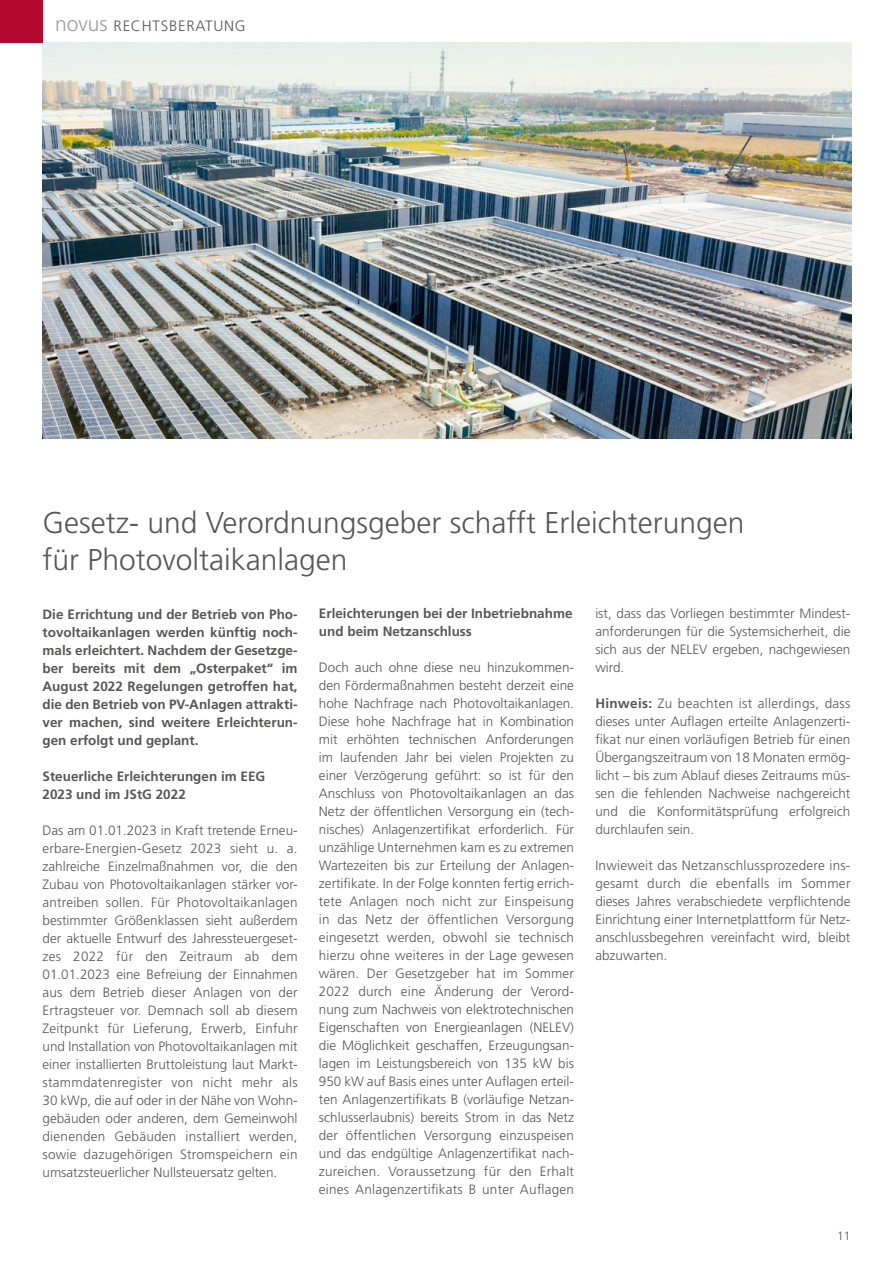
<style>
.page{position:relative;width:893px;height:1263px;background:#fff}
.page>*{position:absolute;margin:0;border:0;box-sizing:border-box;transform-origin:0 0}
.t1{font:300 30px/36.8px "Frutiger LT Std";color:#575756}
.t2{font:300 15px "Frutiger LT Std";letter-spacing:.05em;color:#575756}
.t3{font:300 13.5px/18px "Frutiger LT Std";color:#575756;text-align:justify}
.t4{font:700 13.5px/18px "Frutiger LT Std";color:#575756}
.t5{font:300 12px "Frutiger LT Std";color:#575756}
.s1{font-size:21px;color:#9d9d9c}
.s2{font-weight:700}
</style>
<div class="page">
<img style="left:43px;top:43px;width:809px;height:396px">
<div style="left:0;top:0;width:43px;height:43px;background:#b30931"></div>
<p class="t2" style="left:55px;top:17px;width:192px"><span class="s1">novus</span> RECHTSBERATUNG</p>
<h1 class="t1" style="left:43px;top:505px;width:703px">Gesetz- und Verordnungsgeber schafft Erleichterungen für Photovoltaikanlagen</h1>
<p class="t4" style="left:43px;top:605px;width:257px;text-align:justify">Die Errichtung und der Betrieb von Pho&shy;tovoltaikanlagen werden künftig noch&shy;mals erleichtert. Nachdem der Gesetzge&shy;ber bereits mit dem „Osterpaket“ im August 2022 Regelungen getroffen hat, die den Betrieb von PV-Anlagen attrakti&shy;ver machen, sind weitere Erleichterun&shy;gen erfolgt und geplant.</p>
<p class="t4" style="left:43px;top:767px;width:224px">Steuerliche Erleichterungen im EEG<br>2023 und im JStG 2022</p>
<p class="t3" style="left:43px;top:821px;width:257px">Das am 01.01.2023 in Kraft tretende Erneu&shy;erbare-Energien-Gesetz 2023 sieht u. a. zahlreiche Einzelmaßnahmen vor, die den Zubau von Photovoltaikanlagen stärker vor&shy;antreiben sollen. Für Photovoltaikanlagen bestimmter Größenklassen sieht außerdem der aktuelle Entwurf des Jahressteuergeset&shy;zes 2022 für den Zeitraum ab dem 01.01.2023 eine Befreiung der Einnahmen aus dem Betrieb dieser Anlagen von der Ertragsteuer vor. Demnach soll ab diesem Zeitpunkt für Lieferung, Erwerb, Einfuhr und Installation von Photovoltaikanlagen mit einer installierten Bruttoleistung laut Markt&shy;stammdatenregister von nicht mehr als 30 kWp, die auf oder in der Nähe von Wohn&shy;gebäuden oder anderen, dem Gemeinwohl dienenden Gebäuden installiert werden, sowie dazugehörigen Stromspeichern ein umsatzsteuerlicher Nullsteuersatz gelten.</p>
<p class="t3" style="left:595px;top:605px;width:257px">ist, dass das Vorliegen bestimmter Mindest&shy;anforderungen für die Systemsicherheit, die sich aus der NELEV ergeben, nachgewiesen wird.</p>
<p class="t3" style="left:595px;top:695px;width:257px"><span class="s2">Hinweis:</span> Zu beachten ist allerdings, dass dieses unter Auflagen erteilte Anlagenzerti&shy;fikat nur einen vorläufigen Betrieb für einen Übergangszeitraum von 18 Monaten ermög&shy;licht – bis zum Ablauf dieses Zeitraums müs&shy;sen die fehlenden Nachweise nachgereicht und die Konformitätsprüfung erfolgreich durchlaufen sein.</p>
<p class="t3" style="left:595px;top:857px;width:257px">Inwieweit das Netzanschlussprozedere ins&shy;gesamt durch die ebenfalls im Sommer dieses Jahres verabschiedete verpflichtende Einrichtung einer Internetplattform für Netz&shy;anschlussbegehren vereinfacht wird, bleibt abzuwarten.</p>
<p class="t4" style="left:319px;top:605px;width:255px">Erleichterungen bei der Inbetriebnahme und beim Netzanschluss</p>
<p class="t3" style="left:319px;top:659px;width:257px">Doch auch ohne diese neu hinzukommen&shy;den Fördermaßnahmen besteht derzeit eine hohe Nachfrage nach Photovoltaikanlagen.<br>Diese hohe Nachfrage hat in Kombination mit erhöhten technischen Anforderungen im laufenden Jahr bei vielen Projekten zu einer Verzögerung geführt: so ist für den Anschluss von Photovoltaikanlagen an das Netz der öffentlichen Versorgung ein (tech&shy;nisches) Anlagenzertifikat erforderlich. Für unzählige Unternehmen kam es zu extremen Wartezeiten bis zur Erteilung der Anlagen&shy;zertifikate. In der Folge konnten fertig errich&shy;tete Anlagen noch nicht zur Einspeisung in das Netz der öffentlichen Versorgung eingesetzt werden, obwohl sie technisch hierzu ohne weiteres in der Lage gewesen wären. Der Gesetzgeber hat im Sommer 2022 durch eine Änderung der Verord&shy;nung zum Nachweis von elektrotechnischen Eigenschaften von Energieanlagen (NELEV) die Möglichkeit geschaffen, Erzeugungsan&shy;lagen im Leistungsbereich von 135 kW bis 950 kW auf Basis eines unter Auflagen erteil&shy;ten Anlagenzertifikats B (vorläufige Netzan&shy;schlusserlaubnis) bereits Strom in das Netz der öffentlichen Versorgung einzuspeisen und das endgültige Anlagenzertifikat nach&shy;zureichen. Voraussetzung für den Erhalt eines Anlagenzertifikats B unter Auflagen</p>
<p class="t5" style="left:837px;top:1229px;width:15px">11</p>
</div>
